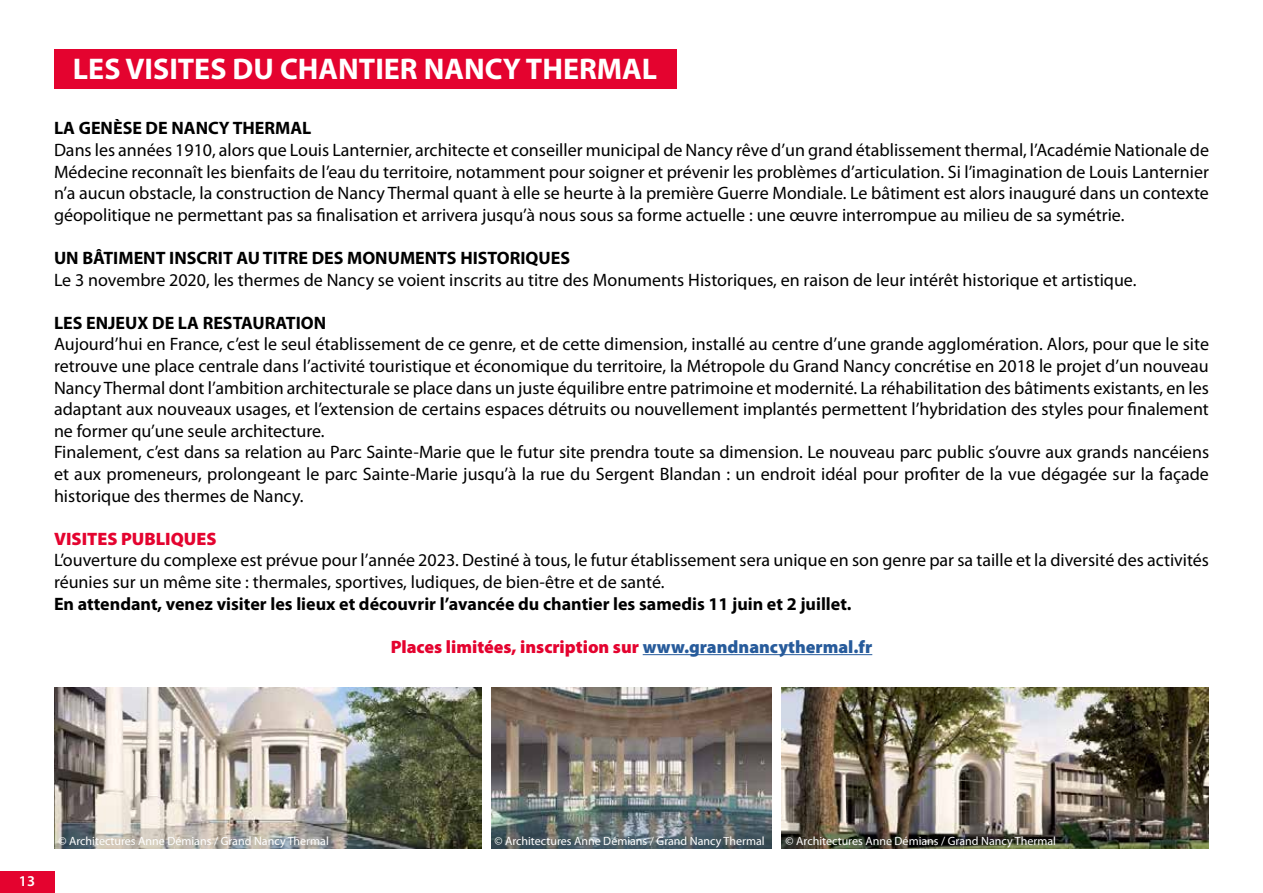
<style>
.page{position:relative;width:1263px;height:893px;background:#fff}
.page>*{position:absolute;margin:0;border:0;box-sizing:border-box;transform-origin:0 0}
.t1{font:700 30px "Myriad Pro";color:#fff}
.t2{font:18px/21.6px "Myriad Pro";color:#000}
.t3{font:700 18px "Myriad Pro";color:#000}
.t4{font:900 18px "Myriad Pro";color:#e4032f}
.t5{font:600 15px "Myriad Pro";color:#fff}
.t6{font:12px "Myriad Pro";color:#fff}
.s1{color:#275b9b}
</style>
<div class="page">
<div style="left:54px;top:49px;width:622px;height:40px;background:#e4032f"></div>
<hr style="left:643px;top:654px;width:229px;height:1px;background:#275b9b">
<img style="left:54px;top:687px;width:428px;height:162px">
<div style="left:0;top:871px;width:54px;height:22px;background:#e4032f"></div>
<img style="left:781px;top:687px;width:428px;height:162px">
<img style="left:491px;top:687px;width:281px;height:162px">
<h1 class="t1" style="left:73px;top:49px;width:586px">LES VISITES DU CHANTIER NANCY THERMAL</h1>
<p class="t3" style="left:54px;top:117px;width:259px">LA GENÈSE DE NANCY THERMAL</p>
<p class="t2" style="left:54px;top:139px;width:1156px;text-align:justify">Dans les années 1910, alors que Louis Lanternier, architecte et conseiller municipal de Nancy rêve d’un grand établissement thermal, l’Académie Nationale de Médecine reconnaît les bienfaits de l’eau du territoire, notamment pour soigner et prévenir les problèmes d’articulation. Si l’imagination de Louis Lanternier n’a aucun obstacle, la construction de Nancy Thermal quant à elle se heurte à la première Guerre Mondiale. Le bâtiment est alors inauguré dans un contexte géopolitique ne permettant pas sa finalisation et arrivera jusqu’à nous sous sa forme actuelle : une œuvre interrompue au milieu de sa symétrie.</p>
<p class="t3" style="left:54px;top:246px;width:518px">UN BÂTIMENT INSCRIT AU TITRE DES MONUMENTS HISTORIQUES</p>
<p class="t2" style="left:54px;top:268px;width:1084px">Le 3 novembre 2020, les thermes de Nancy se voient inscrits au titre des Monuments Historiques, en raison de leur intérêt historique et artistique.</p>
<p class="t3" style="left:54px;top:311px;width:274px">LES ENJEUX DE LA RESTAURATION</p>
<p class="t2" style="left:54px;top:333px;width:1156px">Aujourd’hui en France, c’est le seul établissement de ce genre, et de cette dimension, installé au centre d’une grande agglomération. Alors, pour que le site retrouve une place centrale dans l’activité touristique et économique du territoire, la Métropole du Grand Nancy concrétise en 2018 le projet d’un nouveau Nancy Thermal dont l’ambition architecturale se place dans un juste équilibre entre patrimoine et modernité. La réhabilitation des bâtiments existants, en les adaptant aux nouveaux usages, et l’extension de certains espaces détruits ou nouvellement implantés permettent l’hybridation des styles pour finalement ne former qu’une seule architecture.<br>Finalement, c’est dans sa relation au Parc Sainte-Marie que le futur site prendra toute sa dimension. Le nouveau parc public s’ouvre aux grands nancéiens et aux promeneurs, prolongeant le parc Sainte-Marie jusqu’à la rue du Sergent Blandan : un endroit idéal pour profiter de la vue dégagée sur la façade historique des thermes de Nancy.</p>
<p class="t4" style="left:54px;top:527px;width:164px">VISITES PUBLIQUES</p>
<p class="t2" style="left:54px;top:549px;width:1156px">L’ouverture du complexe est prévue pour l’année 2023. Destiné à tous, le futur établissement sera unique en son genre par sa taille et la diversité des activités réunies sur un même site : thermales, sportives, ludiques, de bien-être et de santé.</p>
<p class="t3" style="left:54px;top:592px;width:799px">En attendant, venez visiter les lieux et découvrir l’avancée du chantier les samedis 11 juin et 2 juillet.</p>
<p class="t4" style="left:391px;top:635px;width:483px">Places limitées, inscription sur <span class="s1">www.grandnancythermal.fr</span></p>
<p class="t5" style="left:19px;top:872px;width:18px">13</p>
<p class="t6" style="left:58px;top:834px;width:272px">© Architectures Anne Démians / Grand Nancy Thermal</p>
<p class="t6" style="left:494px;top:833px;width:272px">© Architectures Anne Démians / Grand Nancy Thermal</p>
<p class="t6" style="left:786px;top:833px;width:272px">© Architectures Anne Démians / Grand Nancy Thermal</p>
</div>
